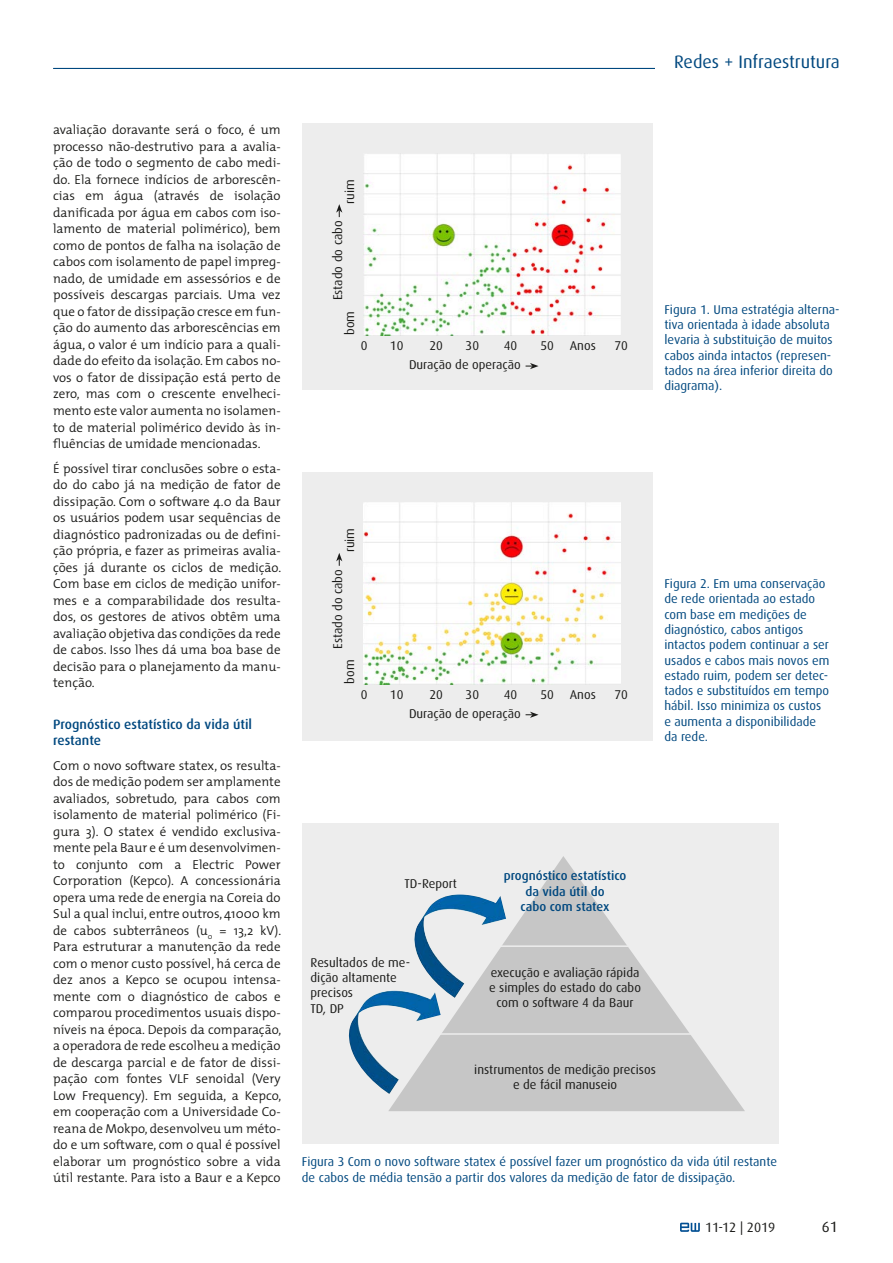
<style>
.page{position:relative;width:893px;height:1263px;background:#fff}
.page>*{position:absolute;margin:0;border:0;box-sizing:border-box;transform-origin:0 0}
.t1{font:18px "Dax Pro";color:#00487f}
.t2{font:15px "Dax Pro";color:#1a1a18}
.t3{font:500 13.5px/16.5px "Dax Pro";color:#00487f}
.t4{font:13.5px "Dax Pro";color:#1a1a18}
.t5{font:300 13.05px/16.5px "The Mix";color:#1a1a18;text-align:justify}
.t6{font:12.75px/15.3px "Dax Pro";color:#00487f}
.t7{font:12.75px/15.3px "Dax Pro";color:#1a1a18;text-align:center}
.t8{font:500 12.75px/15.3px "Dax Pro";color:#00487f;text-align:center}
</style>
<div class="page">
<hr style="left:53px;top:68px;width:787px;height:1px;background:#00487f">
<div style="left:655px;top:54px;width:185px;height:20px;background:#fff"></div>
<svg style="left:680px;top:1223px;width:20px;height:9px"></svg>
<div style="left:302px;top:823px;width:476px;height:321px;background:#ededed"></div>
<svg style="left:388px;top:856px;width:357px;height:255px;fill:#c6c6c6"></svg>
<div style="left:302px;top:473px;width:351px;height:268px;background:#ededed"></div>
<div style="left:302px;top:123px;width:351px;height:267px;background:#ededed"></div>
<img style="left:408px;top:894px;width:98px;height:104px">
<img style="left:348px;top:990px;width:93px;height:104px">
<img style="left:364px;top:154px;width:257px;height:181px">
<img style="left:364px;top:503px;width:257px;height:181px">
<svg style="left:336px;top:204px;width:6px;height:13px"></svg>
<svg style="left:336px;top:553px;width:6px;height:13px"></svg>
<svg style="left:526px;top:363px;width:12px;height:6px"></svg>
<svg style="left:526px;top:712px;width:12px;height:6px"></svg>
<hr style="left:480px;top:945px;width:200px;height:2px;background:#ededed">
<hr style="left:429px;top:1033px;width:284px;height:2px;background:#ededed">
<h1 class="t1" style="left:674px;top:51px;width:167px">Redes + Infraestrutura</h1>
<p class="t5" style="left:53px;top:121px;width:229px">avaliação doravante será o foco, é um processo não-destrutivo para a avalia&shy;ção de todo o segmento de cabo medi&shy;do. Ela fornece indícios de arborescên&shy;cias em água (através de isolação danificada por água em cabos com iso&shy;lamento de material polimérico), bem como de pontos de falha na isolação de cabos com isolamento de papel impreg&shy;nado, de umidade em assessórios e de possíveis descargas parciais. Uma vez que o fator de dissipação cresce em fun&shy;ção do aumento das arborescências em água, o valor é um indício para a quali&shy;dade do efeito da isolação. Em cabos no&shy;vos o fator de dissipação está perto de zero, mas com o crescente envelheci&shy;mento este valor aumenta no isolamen&shy;to de material polimérico devido às in&shy;fluências de umidade mencionadas.</p>
<p class="t5" style="left:53px;top:460px;width:230px">É possível tirar conclusões sobre o esta&shy;do do cabo já na medição de fator de dissipação. Com o software 4.0 da Baur os usuários podem usar sequências de diagnóstico padronizadas ou de defini&shy;ção própria, e fazer as primeiras avalia&shy;ções já durante os ciclos de medição.<br>Com base em ciclos de medição unifor&shy;mes e a comparabilidade dos resulta&shy;dos, os gestores de ativos obtêm uma avaliação objetiva das condições da rede de cabos. Isso lhes dá uma boa base de decisão para o planejamento da manu&shy;tenção.</p>
<p class="t3" style="left:53px;top:715px;width:200px">Prognóstico estatístico da vida útil restante</p>
<p class="t5" style="left:53px;top:757px;width:230px">Com o novo software statex, os resulta&shy;dos de medição podem ser amplamente avaliados, sobretudo, para cabos com isolamento de material polimérico (Fi&shy;gura 3). O statex é vendido exclusiva&shy;mente pela Baur e é um desenvolvimen&shy;to conjunto com a Electric Power Corporation (Kepco). A concessionária opera uma rede de energia na Coreia do Sul a qual inclui, entre outros, 41000 km de cabos subterrâneos (u<sub>0</sub> = 13,2 kV).<br>Para estruturar a manutenção da rede com o menor custo possível, há cerca de dez anos a Kepco se ocupou intensa&shy;mente com o diagnóstico de cabos e comparou procedimentos usuais dispo&shy;níveis na época. Depois da comparação, a operadora de rede escolheu a medição de descarga parcial e de fator de dissi&shy;pação com fontes VLF senoidal (Very Low Frequency). Em seguida, a Kepco, em cooperação com a Universidade Co&shy;reana de Mokpo, desenvolveu um méto&shy;do e um software, com o qual é possível elaborar um prognóstico sobre a vida útil restante. Para isto a Baur e a Kepco</p>
<p class="t7" style="left:342px;top:204px;width:26px;rotate:-90deg">ruim</p>
<p class="t7" style="left:330px;top:300px;width:81px;rotate:-90deg">Estado do cabo</p>
<p class="t7" style="left:342px;top:335px;width:26px;rotate:-90deg">bom</p>
<p class="t7" style="left:361px;top:338px;width:8px">0</p>
<p class="t7" style="left:390px;top:338px;width:15px">10</p>
<p class="t7" style="left:429px;top:338px;width:15px">20</p>
<p class="t7" style="left:466px;top:338px;width:15px">30</p>
<p class="t7" style="left:504px;top:338px;width:15px">40</p>
<p class="t7" style="left:540px;top:338px;width:15px">50</p>
<p class="t7" style="left:570px;top:338px;width:28px">Anos</p>
<p class="t7" style="left:614px;top:338px;width:15px">70</p>
<p class="t7" style="left:409px;top:357px;width:113px">Duração de operação</p>
<p class="t6" style="left:664px;top:301px;width:177px">Figura 1. Uma estratégia alterna&shy;tiva orientada à idade absoluta levaria à substituição de muitos cabos ainda intactos (represen&shy;tados na área inferior direita do diagrama).</p>
<p class="t7" style="left:342px;top:552px;width:26px;rotate:-90deg">ruim</p>
<p class="t7" style="left:330px;top:649px;width:81px;rotate:-90deg">Estado do cabo</p>
<p class="t7" style="left:342px;top:684px;width:26px;rotate:-90deg">bom</p>
<p class="t7" style="left:361px;top:687px;width:8px">0</p>
<p class="t7" style="left:390px;top:687px;width:15px">10</p>
<p class="t7" style="left:429px;top:687px;width:15px">20</p>
<p class="t7" style="left:466px;top:687px;width:15px">30</p>
<p class="t7" style="left:504px;top:687px;width:15px">40</p>
<p class="t7" style="left:540px;top:687px;width:15px">50</p>
<p class="t7" style="left:570px;top:687px;width:28px">Anos</p>
<p class="t7" style="left:614px;top:687px;width:15px">70</p>
<p class="t7" style="left:409px;top:705px;width:113px">Duração de operação</p>
<p class="t6" style="left:664px;top:576px;width:166px">Figura 2. Em uma conservação de rede orientada ao estado com base em medições de diagnóstico, cabos antigos intactos podem continuar a ser usados e cabos mais novos em estado ruim, podem ser detec&shy;tados e substituídos em tempo hábil. Isso minimiza os custos e aumenta a disponibilidade da rede.</p>
<p class="t7" style="left:404px;top:875px;width:54px">TD-Report</p>
<p class="t7" style="left:311px;top:954px;width:101px;text-align:left">Resultados de me&shy;dição altamente precisos<br>TD, DP</p>
<p class="t8" style="left:504px;top:868px;width:124px">prognóstico estatístico da vida útil do<br>cabo com statex</p>
<p class="t7" style="left:489px;top:964px;width:153px">execução e avaliação rápida e simples do estado do cabo com o software 4 da Baur</p>
<p class="t7" style="left:474px;top:1061px;width:183px">instrumentos de medição precisos e de fácil manuseio</p>
<p class="t6" style="left:302px;top:1154px;width:477px">Figura 3 Com o novo software statex é possível fazer um prognóstico da vida útil restante de cabos de média tensão a partir dos valores da medição de fator de dissipação.</p>
<p class="t4" style="left:705px;top:1218px;width:72px">11-12 | 2019</p>
<p class="t2" style="left:822px;top:1217px;width:17px">61</p>
</div>
